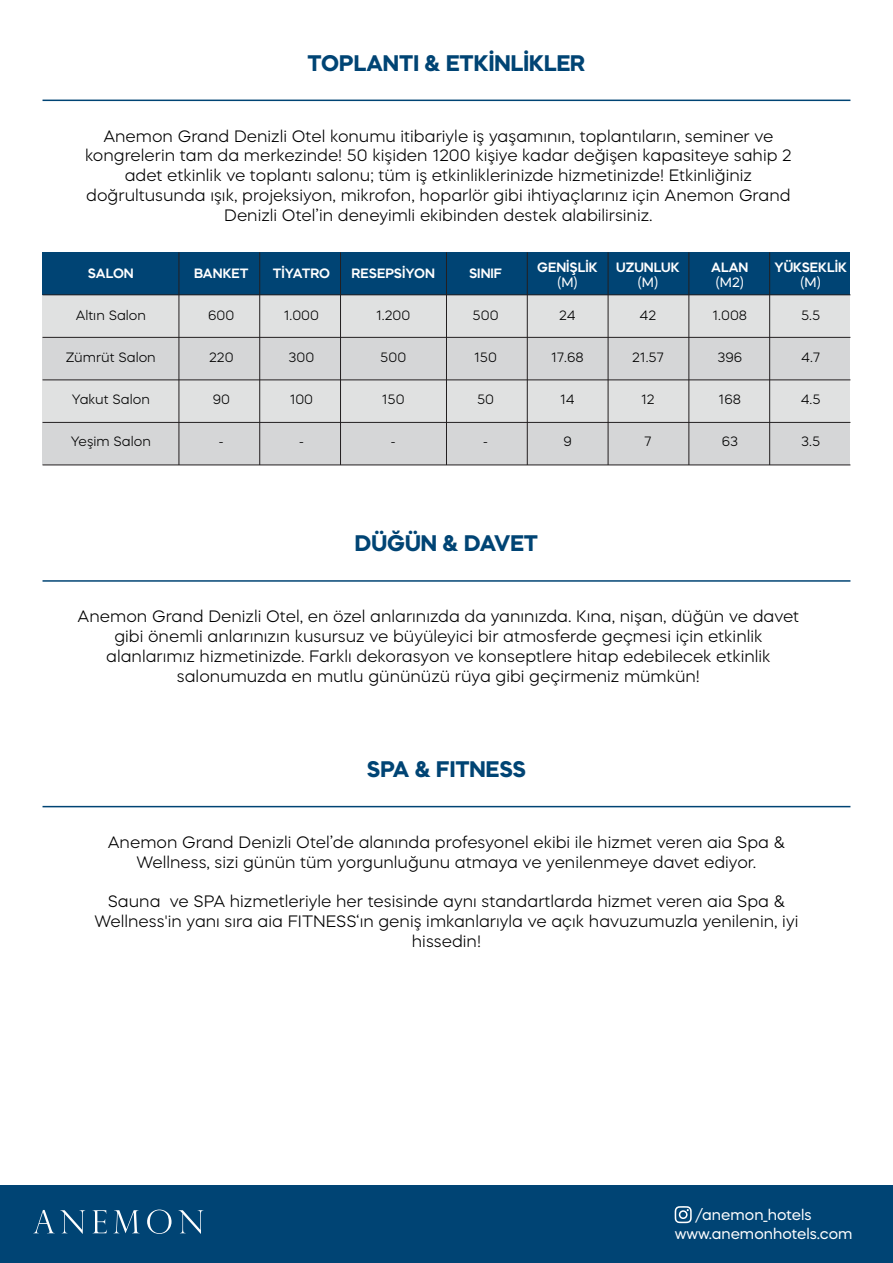
<style>
.page{position:relative;width:893px;height:1263px;background:#fff}
.page>*{position:absolute;margin:0;border:0;box-sizing:border-box;transform-origin:0 0}
.t1{font:700 22.5px "Mazzard H";color:#004474}
.t2{font:300 16.5px/19.8px "Mazzard H";color:#000;text-align:center}
.t3{font:15px/19px "Mazzard H";color:#fff}
.t4{font:300 13.5px "Mazzard H";color:#000}
.t5{font:600 13.5px "Mazzard H";color:#fff}
.t6{font:13.5px "Mazzard H";color:#fff}
</style>
<div class="page">
<hr style="left:43px;top:806px;width:807px;height:1px;background:#004474">
<hr style="left:43px;top:580px;width:807px;height:2px;background:#004474">
<div style="left:0;top:1185px;width:893px;height:78px;background:#004474"></div>
<svg style="left:33px;top:1210px;width:52px;height:24px"></svg>
<svg style="left:93px;top:1210px;width:14px;height:23px"></svg>
<svg style="left:114px;top:1210px;width:25px;height:23px"></svg>
<svg style="left:147px;top:1209px;width:25px;height:25px"></svg>
<svg style="left:178px;top:1210px;width:25px;height:24px"></svg>
<svg style="left:675px;top:1206px;width:17px;height:17px"></svg>
<hr style="left:43px;top:100px;width:807px;height:1px;background:#004474">
<div style="left:43px;top:252px;width:807px;height:43px;background:#004474"></div>
<div style="left:43px;top:295px;width:807px;height:42px;background:#e0e1e1"></div>
<div style="left:43px;top:337px;width:807px;height:43px;background:#d5d6d7"></div>
<div style="left:43px;top:380px;width:807px;height:42px;background:#e0e1e1"></div>
<div style="left:43px;top:422px;width:807px;height:43px;background:#d5d6d7"></div>
<hr style="left:43px;top:294px;width:807px;height:1px;background:#231f20">
<hr style="left:43px;top:337px;width:807px;height:1px;background:#231f20">
<hr style="left:43px;top:379px;width:807px;height:1px;background:#231f20">
<hr style="left:43px;top:422px;width:807px;height:1px;background:#231f20">
<hr style="left:43px;top:465px;width:807px;height:1px;background:#231f20">
<hr style="left:769px;top:252px;width:1px;height:213px;background:#231f20">
<hr style="left:688px;top:252px;width:1px;height:213px;background:#231f20">
<hr style="left:608px;top:252px;width:1px;height:213px;background:#231f20">
<hr style="left:527px;top:252px;width:1px;height:213px;background:#231f20">
<hr style="left:446px;top:252px;width:1px;height:213px;background:#231f20">
<hr style="left:340px;top:252px;width:1px;height:213px;background:#231f20">
<hr style="left:259px;top:252px;width:1px;height:213px;background:#231f20">
<hr style="left:179px;top:252px;width:1px;height:213px;background:#231f20">
<h1 class="t1" style="left:308px;top:48px;width:279px">TOPLANTI &amp; ETKİNLİKLER</h1>
<p class="t2" style="left:85px;top:126px;width:708px">Anemon Grand Denizli Otel konumu itibariyle iş yaşamının, toplantıların, seminer ve kongrelerin tam da merkezinde! 50 kişiden 1200 kişiye kadar değişen kapasiteye sahip 2 adet etkinlik ve toplantı salonu; tüm iş etkinliklerinizde hizmetinizde! Etkinliğiniz doğrultusunda ışık, projeksiyon, mikrofon, hoparlör gibi ihtiyaçlarınız için Anemon Grand Denizli Otel’in deneyimli ekibinden destek alabilirsiniz.</p>
<p class="t5" style="left:88px;top:264px;width:47px">SALON</p>
<p class="t5" style="left:194px;top:264px;width:56px">BANKET</p>
<p class="t5" style="left:273px;top:264px;width:59px">TİYATRO</p>
<p class="t5" style="left:351px;top:264px;width:85px">RESEPSİYON</p>
<p class="t5" style="left:469px;top:264px;width:35px">SINIF</p>
<p class="t5" style="left:537px;top:258px;width:62px">GENİŞLİK</p>
<p class="t6" style="left:557px;top:273px;width:22px">(M)</p>
<p class="t5" style="left:616px;top:258px;width:65px">UZUNLUK</p>
<p class="t6" style="left:638px;top:273px;width:22px">(M)</p>
<p class="t5" style="left:711px;top:258px;width:39px">ALAN</p>
<p class="t6" style="left:716px;top:273px;width:30px">(M2)</p>
<p class="t5" style="left:774px;top:258px;width:74px">YÜKSEKLİK</p>
<p class="t6" style="left:801px;top:273px;width:22px">(M)</p>
<p class="t4" style="left:76px;top:306px;width:72px">Altın Salon</p>
<p class="t4" style="left:208px;top:306px;width:28px">600</p>
<p class="t4" style="left:284px;top:306px;width:37px">1.000</p>
<p class="t4" style="left:376px;top:306px;width:36px">1.200</p>
<p class="t4" style="left:473px;top:306px;width:27px">500</p>
<p class="t4" style="left:559px;top:306px;width:18px">24</p>
<p class="t4" style="left:640px;top:306px;width:18px">42</p>
<p class="t4" style="left:713px;top:306px;width:36px">1.008</p>
<p class="t4" style="left:801px;top:306px;width:21px">5.5</p>
<p class="t4" style="left:66px;top:349px;width:91px">Zümrüt Salon</p>
<p class="t4" style="left:209px;top:349px;width:26px">220</p>
<p class="t4" style="left:289px;top:349px;width:27px">300</p>
<p class="t4" style="left:380px;top:349px;width:27px">500</p>
<p class="t4" style="left:474px;top:349px;width:24px">150</p>
<p class="t4" style="left:551px;top:349px;width:34px">17.68</p>
<p class="t4" style="left:632px;top:349px;width:33px">21.57</p>
<p class="t4" style="left:718px;top:349px;width:26px">396</p>
<p class="t4" style="left:801px;top:349px;width:20px">4.7</p>
<p class="t4" style="left:72px;top:391px;width:80px">Yakut Salon</p>
<p class="t4" style="left:213px;top:391px;width:19px">90</p>
<p class="t4" style="left:290px;top:391px;width:25px">100</p>
<p class="t4" style="left:382px;top:391px;width:24px">150</p>
<p class="t4" style="left:477px;top:391px;width:19px">50</p>
<p class="t4" style="left:560px;top:391px;width:16px">14</p>
<p class="t4" style="left:641px;top:391px;width:15px">12</p>
<p class="t4" style="left:719px;top:391px;width:24px">168</p>
<p class="t4" style="left:801px;top:391px;width:21px">4.5</p>
<p class="t4" style="left:71px;top:433px;width:82px">Yeşim Salon</p>
<p class="t4" style="left:219px;top:433px;width:7px">-</p>
<p class="t4" style="left:299px;top:433px;width:7px">-</p>
<p class="t4" style="left:391px;top:433px;width:7px">-</p>
<p class="t4" style="left:483px;top:433px;width:7px">-</p>
<p class="t4" style="left:563px;top:433px;width:10px">9</p>
<p class="t4" style="left:644px;top:433px;width:9px">7</p>
<p class="t4" style="left:722px;top:433px;width:18px">63</p>
<p class="t4" style="left:801px;top:433px;width:20px">3.5</p>
<h1 class="t1" style="left:355px;top:528px;width:185px">DÜĞÜN &amp; DAVET</h1>
<p class="t2" style="left:78px;top:606px;width:723px">Anemon Grand Denizli Otel, en özel anlarınızda da yanınızda. Kına, nişan, düğün ve davet gibi önemli anlarınızın kusursuz ve büyüleyici bir atmosferde geçmesi için etkinlik alanlarımız hizmetinizde. Farklı dekorasyon ve konseptlere hitap edebilecek etkinlik salonumuzda en mutlu gününüzü rüya gibi geçirmeniz mümkün!</p>
<h1 class="t1" style="left:367px;top:754px;width:161px">SPA &amp; FITNESS</h1>
<p class="t2" style="left:108px;top:832px;width:679px">Anemon Grand Denizli Otel’de alanında profesyonel ekibi ile hizmet veren aia Spa &amp;<br>Wellness, sizi günün tüm yorgunluğunu atmaya ve yenilenmeye davet ediyor.</p>
<p class="t2" style="left:95px;top:891px;width:705px">Sauna ve SPA hizmetleriyle her tesisinde aynı standartlarda hizmet veren aia Spa &amp;<br>Wellness'in yanı sıra aia FITNESS‘ın geniş imkanlarıyla ve açık havuzumuzla yenilenin, iyi hissedin!</p>
<p class="t3" style="left:675px;top:1204px;width:179px;text-indent:21px">/anemon_hotels www.anemonhotels.com</p>
</div>
